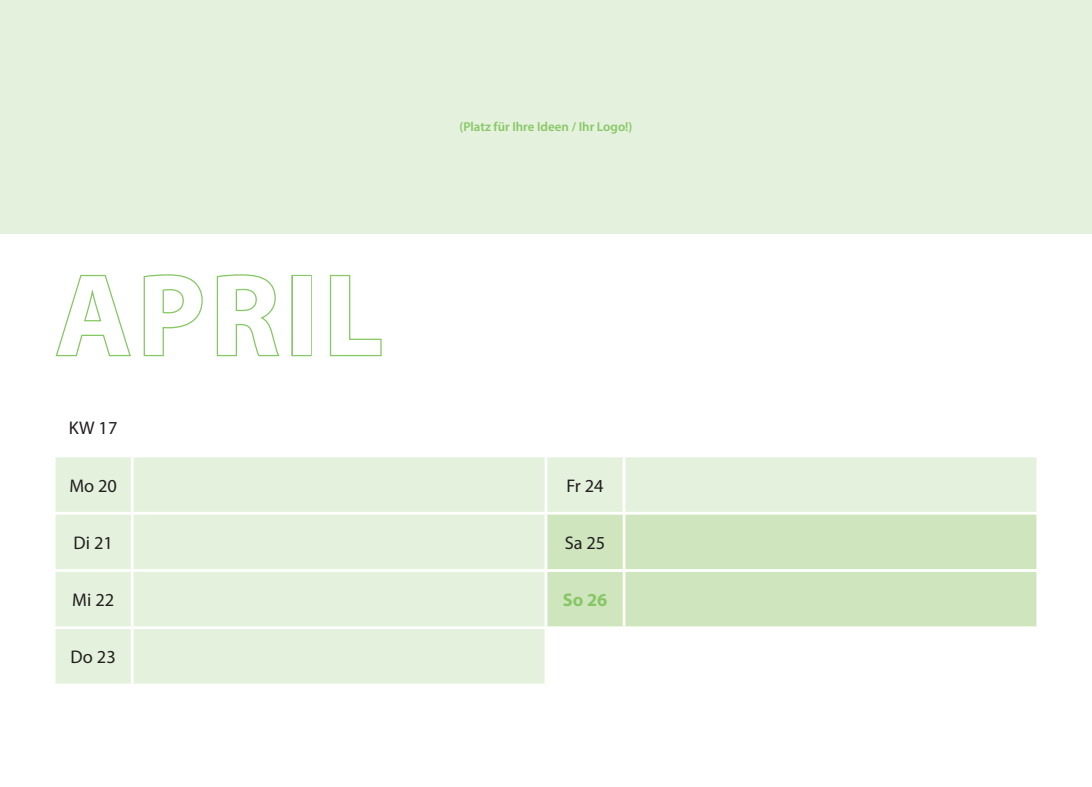
<style>
.page{position:relative;width:1092px;height:787px;background:#fff}
.page>*{position:absolute;margin:0;border:0;box-sizing:border-box;transform-origin:0 0}
.t1{font:700 116.75px "Myriad Pro";letter-spacing:.045em;color:#fff}
.t2{font:18.25px "Myriad Pro";color:#231f20}
.t3{font:700 18.25px "Myriad Pro";color:#87c765}
.t4{font:600 13px "Myriad Pro";color:#87c765}
</style>
<div class="page">
<svg style="left:55px;top:274px;width:76px;height:83px"></svg>
<svg style="left:143px;top:274px;width:60px;height:83px"></svg>
<svg style="left:216px;top:274px;width:64px;height:83px"></svg>
<div style="left:291px;top:275px;width:21px;height:81px;border:3px solid #87c765"></div>
<svg style="left:329px;top:274px;width:53px;height:83px"></svg>
<div style="left:0;top:0;width:1091px;height:233px;background:#e4f1dc"></div>
<svg style="left:56px;top:457px;width:980px;height:226px;fill:#e4f1dc"></svg>
<div style="left:547px;top:514px;width:489px;height:112px;background:#cee5bd"></div>
<hr style="left:131px;top:457px;width:3px;height:55px;background:#fff">
<hr style="left:544px;top:457px;width:3px;height:55px;background:#fff">
<hr style="left:622px;top:457px;width:3px;height:55px;background:#fff">
<hr style="left:53px;top:512px;width:79px;height:2px;background:#fff">
<hr style="left:132px;top:512px;width:414px;height:2px;background:#fff">
<hr style="left:131px;top:514px;width:3px;height:55px;background:#fff">
<hr style="left:546px;top:512px;width:78px;height:2px;background:#fff">
<hr style="left:544px;top:514px;width:3px;height:55px;background:#fff">
<hr style="left:624px;top:512px;width:415px;height:2px;background:#fff">
<hr style="left:622px;top:514px;width:3px;height:55px;background:#fff">
<hr style="left:53px;top:569px;width:79px;height:3px;background:#fff">
<hr style="left:132px;top:569px;width:414px;height:3px;background:#fff">
<hr style="left:131px;top:572px;width:3px;height:54px;background:#fff">
<hr style="left:546px;top:569px;width:78px;height:3px;background:#fff">
<hr style="left:544px;top:572px;width:3px;height:54px;background:#fff">
<hr style="left:624px;top:569px;width:415px;height:3px;background:#fff">
<hr style="left:622px;top:572px;width:3px;height:54px;background:#fff">
<hr style="left:53px;top:626px;width:79px;height:3px;background:#fff">
<hr style="left:132px;top:626px;width:414px;height:3px;background:#fff">
<hr style="left:131px;top:629px;width:3px;height:54px;background:#fff">
<hr style="left:546px;top:626px;width:78px;height:3px;background:#fff">
<hr style="left:544px;top:629px;width:3px;height:54px;background:#fff">
<hr style="left:624px;top:626px;width:415px;height:3px;background:#fff">
<hr style="left:622px;top:629px;width:3px;height:54px;background:#fff">
<h1 class="t1" style="left:55px;top:239px;width:329px">APRIL</h1>
<h2 class="t2" style="left:69px;top:417px;width:50px">KW 17</h2>
<p class="t4" style="left:459px;top:118px;width:174px">(Platz für Ihre Ideen / Ihr Logo!)</p>
<h2 class="t2" style="left:69px;top:474px;width:49px">Mo 20</h2>
<h2 class="t2" style="left:566px;top:474px;width:39px">Fr 24</h2>
<h2 class="t2" style="left:74px;top:531px;width:41px">Di 21</h2>
<h2 class="t2" style="left:564px;top:531px;width:42px">Sa 25</h2>
<h2 class="t2" style="left:72px;top:588px;width:43px">Mi 22</h2>
<h2 class="t3" style="left:562px;top:588px;width:46px">So 26</h2>
<h2 class="t2" style="left:71px;top:646px;width:47px">Do 23</h2>
</div>
